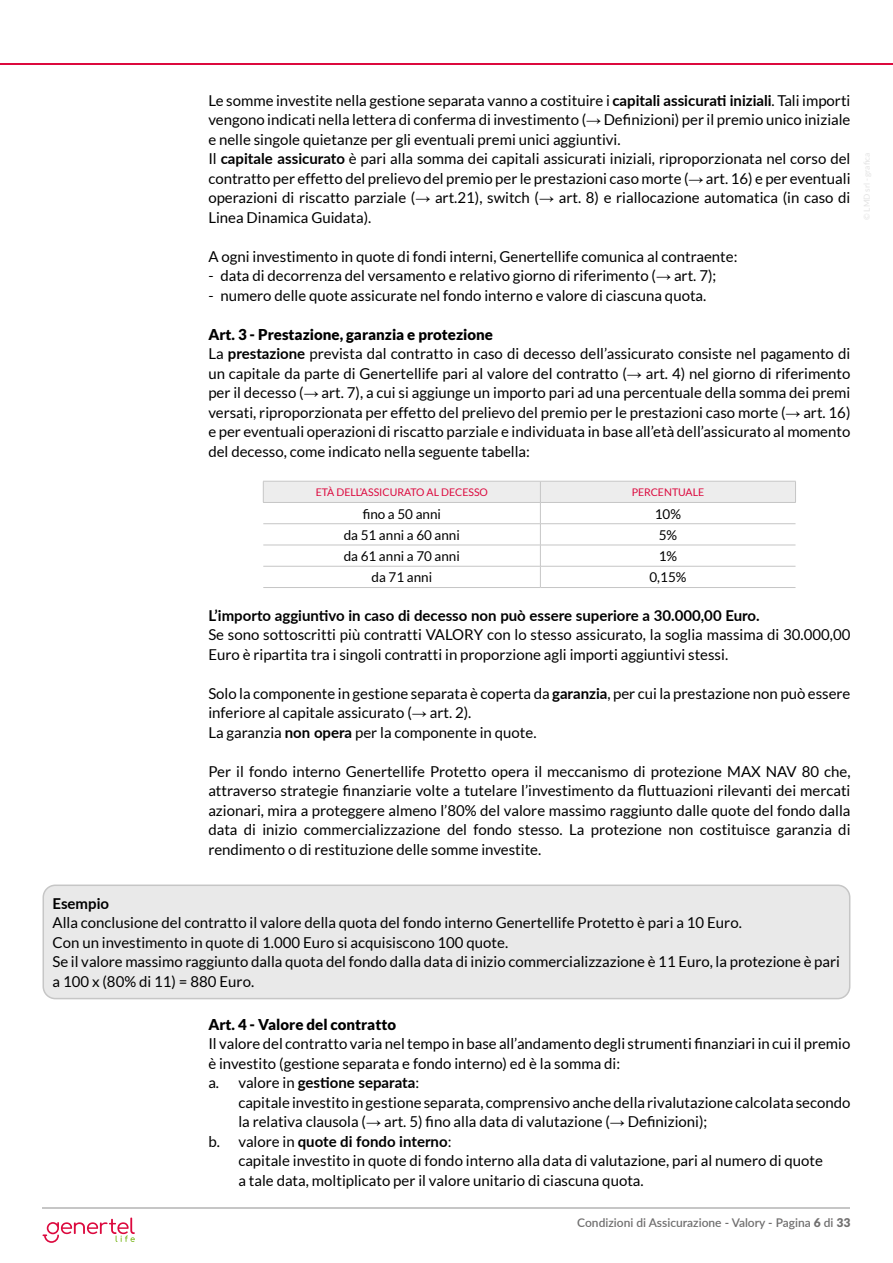
<style>
.page{position:relative;width:893px;height:1263px;background:#fff}
.page>*{position:absolute;margin:0;border:0;box-sizing:border-box;transform-origin:0 0}
.t1{font:15px/19.5px "Lato";color:#000}
.t2{font:700 15px "Lato";color:#000}
.t3{font:900 15px "Lato";color:#000}
.t4{font:13.5px "Lato";color:#000}
.t5{font:600 12px "Lato";color:#706f6f}
.t6{font:10.5px "Lato";color:#dc093e}
.s1{font-weight:700}
.s2{font-family:"Arial"}
.s3{font-weight:900}
.s4{font-weight:400}
</style>
<div class="page">
<hr style="left:43px;top:1208px;width:807px;height:1px;background:#c6c6c6">
<hr style="left:0;top:64px;width:893px;height:1px;background:#dc093e">
<svg style="left:43px;top:1217px;width:92px;height:26px"></svg>
<svg style="left:263px;top:481px;width:533px;height:106px"></svg>
<hr style="left:263px;top:502px;width:277px;height:1px;background:#c6c6c6">
<hr style="left:540px;top:502px;width:256px;height:1px;background:#c6c6c6">
<hr style="left:263px;top:523px;width:277px;height:1px;background:#c6c6c6">
<hr style="left:540px;top:523px;width:255px;height:1px;background:#c6c6c6">
<hr style="left:263px;top:545px;width:277px;height:1px;background:#c6c6c6">
<hr style="left:540px;top:545px;width:255px;height:1px;background:#c6c6c6">
<hr style="left:263px;top:566px;width:277px;height:1px;background:#c6c6c6">
<hr style="left:540px;top:566px;width:255px;height:1px;background:#c6c6c6">
<hr style="left:263px;top:587px;width:277px;height:1px;background:#c6c6c6">
<hr style="left:540px;top:587px;width:255px;height:1px;background:#c6c6c6">
<div style="left:43px;top:885px;width:807px;height:113px;background:#e9e9e9;border-radius:12px"></div>
<div style="left:43px;top:884px;width:807px;height:115px;border:2px solid #c6c6c6;border-radius:12px"></div>
<p class="t1" style="left:208px;top:90px;width:644px">Le somme investite nella gestione separata vanno a costituire i <span class="s1">capitali assicurati iniziali</span>. Tali importi vengono indicati nella lettera di conferma di investimento (<span class="s2">→</span> Definizioni) per il premio unico iniziale e nelle singole quietanze per gli eventuali premi unici aggiuntivi.<br>Il <span class="s1">capitale assicurato</span> è pari alla somma dei capitali assicurati iniziali, riproporzionata nel corso del contratto per effetto del prelievo del premio per le prestazioni caso morte (<span class="s2">→</span> art. 16) e per eventuali operazioni di riscatto parziale (<span class="s2">→</span> art.21), switch (<span class="s2">→</span> art. 8) e riallocazione automatica (in caso di Linea Dinamica Guidata).</p>
<p class="t1" style="left:208px;top:246px;width:531px">A ogni investimento in quote di fondi interni, Genertellife comunica al contraente:</p>
<p class="t1" style="left:208px;top:266px;width:509px">- data di decorrenza del versamento e relativo giorno di riferimento (<span class="s2">→</span> art. 7);</p>
<p class="t1" style="left:208px;top:286px;width:500px">- numero delle quote assicurate nel fondo interno e valore di ciascuna quota.</p>
<p class="t1" style="left:208px;top:325px;width:644px"><span class="s3">Art. 3 - Prestazione, garanzia e protezione<br></span>La <span class="s1">prestazione</span> prevista dal contratto in caso di decesso dell’assicurato consiste nel pagamento di un capitale da parte di Genertellife pari al valore del contratto (<span class="s2">→</span> art. 4) nel giorno di riferimento per il decesso (<span class="s2">→</span> art. 7), a cui si aggiunge un importo pari ad una percentuale della somma dei premi versati, riproporzionata per effetto del prelievo del premio per le prestazioni caso morte (<span class="s2">→</span> art. 16) e per eventuali operazioni di riscatto parziale e individuata in base all’età dell’assicurato al momento del decesso, come indicato nella seguente tabella:</p>
<p class="t6" style="left:316px;top:486px;width:174px">ETÀ DELL’ASSICURATO AL DECESSO</p>
<p class="t6" style="left:632px;top:486px;width:74px">PERCENTUALE</p>
<p class="t4" style="left:363px;top:506px;width:80px">fino a 50 anni</p>
<p class="t4" style="left:655px;top:506px;width:28px">10%</p>
<p class="t4" style="left:344px;top:527px;width:118px">da 51 anni a 60 anni</p>
<p class="t4" style="left:659px;top:527px;width:20px">5%</p>
<p class="t4" style="left:344px;top:549px;width:118px">da 61 anni a 70 anni</p>
<p class="t4" style="left:659px;top:549px;width:20px">1%</p>
<p class="t4" style="left:372px;top:570px;width:62px">da 71 anni</p>
<p class="t4" style="left:649px;top:570px;width:38px">0,15%</p>
<p class="t2" style="left:208px;top:604px;width:553px">L’importo aggiuntivo in caso di decesso non può essere superiore a 30.000,00 Euro.</p>
<p class="t1" style="left:208px;top:625px;width:644px">Se sono sottoscritti più contratti VALORY con lo stesso assicurato, la soglia massima di 30.000,00<br>Euro è ripartita tra i singoli contratti in proporzione agli importi aggiuntivi stessi.</p>
<p class="t1" style="left:208px;top:683px;width:644px">Solo la componente in gestione separata è coperta da <span class="s1">garanzia</span>, per cui la prestazione non può essere inferiore al capitale assicurato (<span class="s2">→</span> art. 2).<br>La garanzia <span class="s1">non opera</span> per la componente in quote.</p>
<p class="t1" style="left:208px;top:761px;width:644px;text-align:justify">Per il fondo interno Genertellife Protetto opera il meccanismo di protezione MAX NAV 80 che, attraverso strategie finanziarie volte a tutelare l’investimento da fluttuazioni rilevanti dei mercati azionari, mira a proteggere almeno l’80% del valore massimo raggiunto dalle quote del fondo dalla data di inizio commercializzazione del fondo stesso. La protezione non costituisce garanzia di rendimento o di restituzione delle somme investite.</p>
<p class="t2" style="left:53px;top:892px;width:58px">Esempio</p>
<p class="t1" style="left:53px;top:913px;width:789px">Alla conclusione del contratto il valore della quota del fondo interno Genertellife Protetto è pari a 10 Euro.<br>Con un investimento in quote di 1.000 Euro si acquisiscono 100 quote.<br>Se il valore massimo raggiunto dalla quota del fondo dalla data di inizio commercializzazione è 11 Euro, la protezione è pari a 100 x (80% di 11) = 880 Euro.</p>
<p class="t3" style="left:208px;top:1015px;width:189px">Art. 4 - Valore del contratto</p>
<p class="t1" style="left:208px;top:1034px;width:644px">Il valore del contratto varia nel tempo in base all’andamento degli strumenti finanziari in cui il premio è investito (gestione separata e fondo interno) ed è la somma di:<br>a. valore in <span class="s1">gestione separata</span>:</p>
<p class="t1" style="left:238px;top:1092px;width:614px">capitale investito in gestione separata, comprensivo anche della rivalutazione calcolata secondo</p>
<p class="t1" style="left:238px;top:1112px;width:470px">la relativa clausola (<span class="s2">→</span> art. 5) fino alla data di valutazione (<span class="s2">→</span> Definizioni);</p>
<p class="t2" style="left:208px;top:1130px;width:245px"><span class="s4">b. valore in</span> quote di fondo interno<span class="s4">:</span></p>
<p class="t1" style="left:238px;top:1151px;width:586px">capitale investito in quote di fondo interno alla data di valutazione, pari al numero di quote</p>
<p class="t1" style="left:238px;top:1170px;width:407px">a tale data, moltiplicato per il valore unitario di ciascuna quota.</p>
<p class="t5" style="left:577px;top:1214px;width:275px">Condizioni di Assicurazione - Valory - Pagina <span class="s3">6</span> di <span class="s3">33</span></p>
</div>
